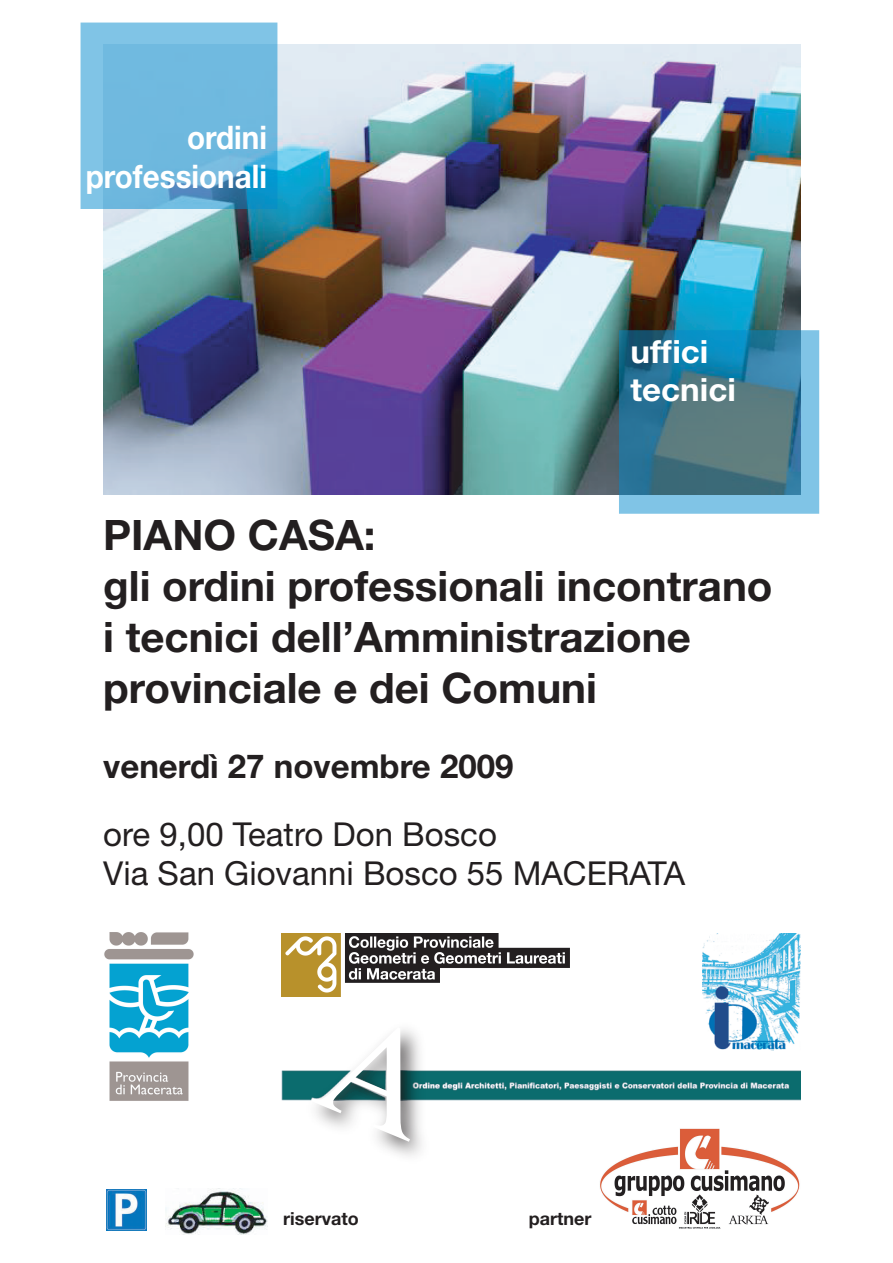
<style>
.page{position:relative;width:893px;height:1263px;background:#fff}
.page>*{position:absolute;margin:0;border:0;box-sizing:border-box;transform-origin:0 0}
.t1{font:700 42px/51px "Helvetica Neue LT Std";color:#231f20}
.t2{font:33px/39.6px "Helvetica Neue LT Std";color:#231f20}
.t3{font:700 33px "Helvetica Neue LT Std";color:#231f20}
.t4{font:700 32.55px/39px "Helvetica Neue LT Std";color:#fff;text-align:right;scale:.91 1}
.t5{font:700 31.95px/38.4px "Helvetica Neue LT Std";color:#fff}
.t6{font:700 18px "Helvetica Neue LT Std";color:#231f20}
</style>
<div class="page">
<img style="left:104px;top:44px;width:697px;height:450px">
<svg style="left:81px;top:23px;width:196px;height:186px;background:#6cb7dd"></svg>
<svg style="left:619px;top:330px;width:200px;height:184px;background:#47859e"></svg>
<img style="left:281px;top:933px;width:288px;height:38px">
<img style="left:703px;top:933px;width:98px;height:117px">
<img style="left:104px;top:932px;width:90px;height:169px">
<img style="left:489px;top:1070px;width:312px;height:30px">
<img style="left:281px;top:971px;width:208px;height:185px">
<img style="left:600px;top:1128px;width:200px;height:101px">
<img style="left:106px;top:1190px;width:41px;height:40px">
<img style="left:166px;top:1188px;width:101px;height:47px">
<svg style="left:312px;top:1006px;width:136px;height:136px"></svg>
<p class="t4" style="left:86px;top:117px;width:201px">ordini professionali</p>
<p class="t5" style="left:631px;top:331px;width:107px">uffici tecnici</p>
<p class="t1" style="left:103px;top:508px;width:671px">PIANO CASA:<br>gli ordini professionali incontrano i tecnici dell’Amministrazione provinciale e dei Comuni</p>
<p class="t3" style="left:103px;top:745px;width:412px">venerdì 27 novembre 2009</p>
<p class="t2" style="left:103px;top:814px;width:583px">ore 9,00 Teatro Don Bosco<br>Via San Giovanni Bosco 55 MACERATA</p>
<p class="t6" style="left:283px;top:1207px;width:77px">riservato</p>
<p class="t6" style="left:529px;top:1207px;width:64px">partner</p>
</div>
